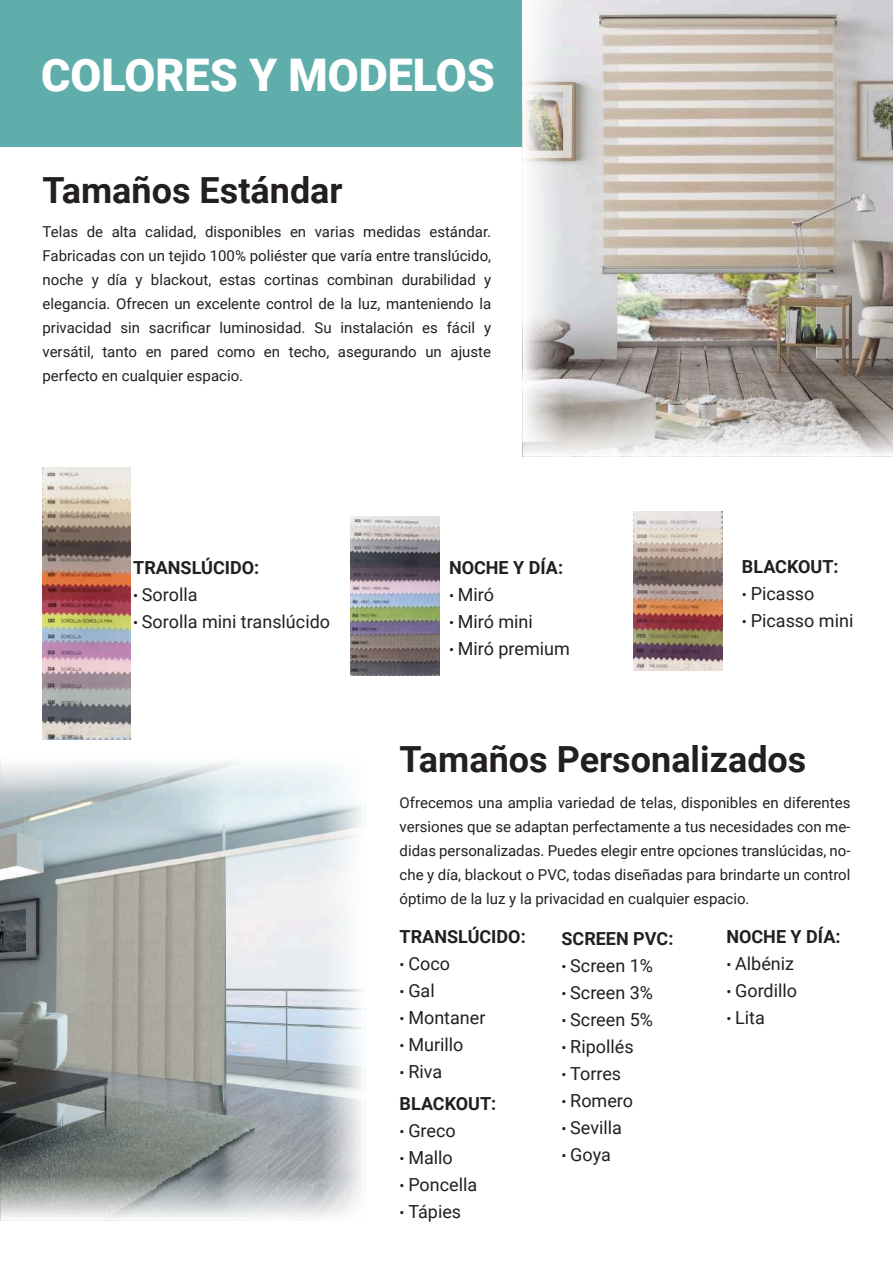
<style>
.page{position:relative;width:893px;height:1263px;background:#fff}
.page>*{position:absolute;margin:0;border:0;box-sizing:border-box;transform-origin:0 0}
.t1{font:900 44.85px "Roboto";color:#fff}
.t2{font:700 36px "Roboto";color:#231f20}
.t3{font:18px "Roboto";color:#231f20}
.t4{font:700 18px "Roboto";color:#231f20}
.t5{font:15px/24px "Roboto";color:#231f20;text-align:justify}
.s1{font-size:15px}
</style>
<div class="page">
<img style="left:563px;top:0;width:330px;height:412px">
<div style="left:0;top:0;width:522px;height:146px;background:#60aeab"></div>
<img style="left:0;top:793px;width:320px;height:383px">
<img style="left:43px;top:468px;width:87px;height:271px">
<img style="left:351px;top:517px;width:88px;height:158px">
<img style="left:634px;top:512px;width:88px;height:158px">
<img style="left:320px;top:793px;width:43px;height:383px">
<img style="left:0;top:1176px;width:362px;height:44px">
<img style="left:522px;top:412px;width:371px;height:44px">
<img style="left:522px;top:0;width:41px;height:441px">
<h1 class="t1" style="left:41px;top:57px;width:455px">COLORES Y MODELOS</h1>
<h2 class="t2" style="left:43px;top:176px;width:302px">Tamaños Estándar</h2>
<p class="t5" style="left:43px;top:221px;width:450px">Telas de alta calidad, disponibles en varias medidas estándar.<br>Fabricadas con un tejido 100% poliéster que varía entre translúcido, noche y día y blackout, estas cortinas combinan durabilidad y elegancia. Ofrecen un excelente control de la luz, manteniendo la privacidad sin sacrificar luminosidad. Su instalación es fácil y versátil, tanto en pared como en techo, asegurando un ajuste perfecto en cualquier espacio.</p>
<p class="t4" style="left:133px;top:561px;width:128px">TRANSLÚCIDO:</p>
<p class="t3" style="left:133px;top:588px;width:66px"><span class="s1">•</span> Sorolla</p>
<p class="t3" style="left:133px;top:615px;width:198px"><span class="s1">•</span> Sorolla mini translúcido</p>
<p class="t4" style="left:449px;top:560px;width:116px">NOCHE Y DÍA:</p>
<p class="t3" style="left:449px;top:587px;width:47px"><span class="s1">•</span> Miró</p>
<p class="t3" style="left:449px;top:614px;width:85px"><span class="s1">•</span> Miró mini</p>
<p class="t3" style="left:449px;top:641px;width:122px"><span class="s1">•</span> Miró premium</p>
<p class="t4" style="left:742px;top:559px;width:98px">BLACKOUT:</p>
<p class="t3" style="left:742px;top:586px;width:74px"><span class="s1">•</span> Picasso</p>
<p class="t3" style="left:742px;top:613px;width:113px"><span class="s1">•</span> Picasso mini</p>
<h2 class="t2" style="left:400px;top:745px;width:408px">Tamaños Personalizados</h2>
<p class="t5" style="left:400px;top:792px;width:452px">Ofrecemos una amplia variedad de telas, disponibles en diferentes versiones que se adaptan perfectamente a tus necesidades con me&shy;didas personalizadas. Puedes elegir entre opciones translúcidas, no&shy;che y día, blackout o PVC, todas diseñadas para brindarte un control óptimo de la luz y la privacidad en cualquier espacio.</p>
<p class="t4" style="left:400px;top:929px;width:128px">TRANSLÚCIDO:</p>
<p class="t3" style="left:400px;top:956px;width:52px"><span class="s1">•</span> Coco</p>
<p class="t3" style="left:400px;top:983px;width:37px"><span class="s1">•</span> Gal</p>
<p class="t3" style="left:400px;top:1010px;width:87px"><span class="s1">•</span> Montaner</p>
<p class="t3" style="left:400px;top:1037px;width:65px"><span class="s1">•</span> Murillo</p>
<p class="t3" style="left:400px;top:1064px;width:44px"><span class="s1">•</span> Riva</p>
<p class="t4" style="left:400px;top:1096px;width:98px">BLACKOUT:</p>
<p class="t3" style="left:400px;top:1123px;width:58px"><span class="s1">•</span> Greco</p>
<p class="t3" style="left:400px;top:1150px;width:55px"><span class="s1">•</span> Mallo</p>
<p class="t3" style="left:400px;top:1177px;width:79px"><span class="s1">•</span> Poncella</p>
<p class="t3" style="left:400px;top:1204px;width:63px"><span class="s1">•</span> Tápies</p>
<p class="t4" style="left:561px;top:931px;width:113px">SCREEN PVC:</p>
<p class="t3" style="left:561px;top:958px;width:93px"><span class="s1">•</span> Screen 1%</p>
<p class="t3" style="left:561px;top:985px;width:93px"><span class="s1">•</span> Screen 3%</p>
<p class="t3" style="left:561px;top:1012px;width:93px"><span class="s1">•</span> Screen 5%</p>
<p class="t3" style="left:561px;top:1039px;width:74px"><span class="s1">•</span> Ripollés</p>
<p class="t3" style="left:561px;top:1066px;width:61px"><span class="s1">•</span> Torres</p>
<p class="t3" style="left:561px;top:1093px;width:73px"><span class="s1">•</span> Romero</p>
<p class="t3" style="left:561px;top:1120px;width:62px"><span class="s1">•</span> Sevilla</p>
<p class="t3" style="left:561px;top:1147px;width:51px"><span class="s1">•</span> Goya</p>
<p class="t4" style="left:726px;top:929px;width:116px">NOCHE Y DÍA:</p>
<p class="t3" style="left:726px;top:956px;width:69px"><span class="s1">•</span> Albéniz</p>
<p class="t3" style="left:726px;top:983px;width:72px"><span class="s1">•</span> Gordillo</p>
<p class="t3" style="left:726px;top:1010px;width:40px"><span class="s1">•</span> Lita</p>
</div>
